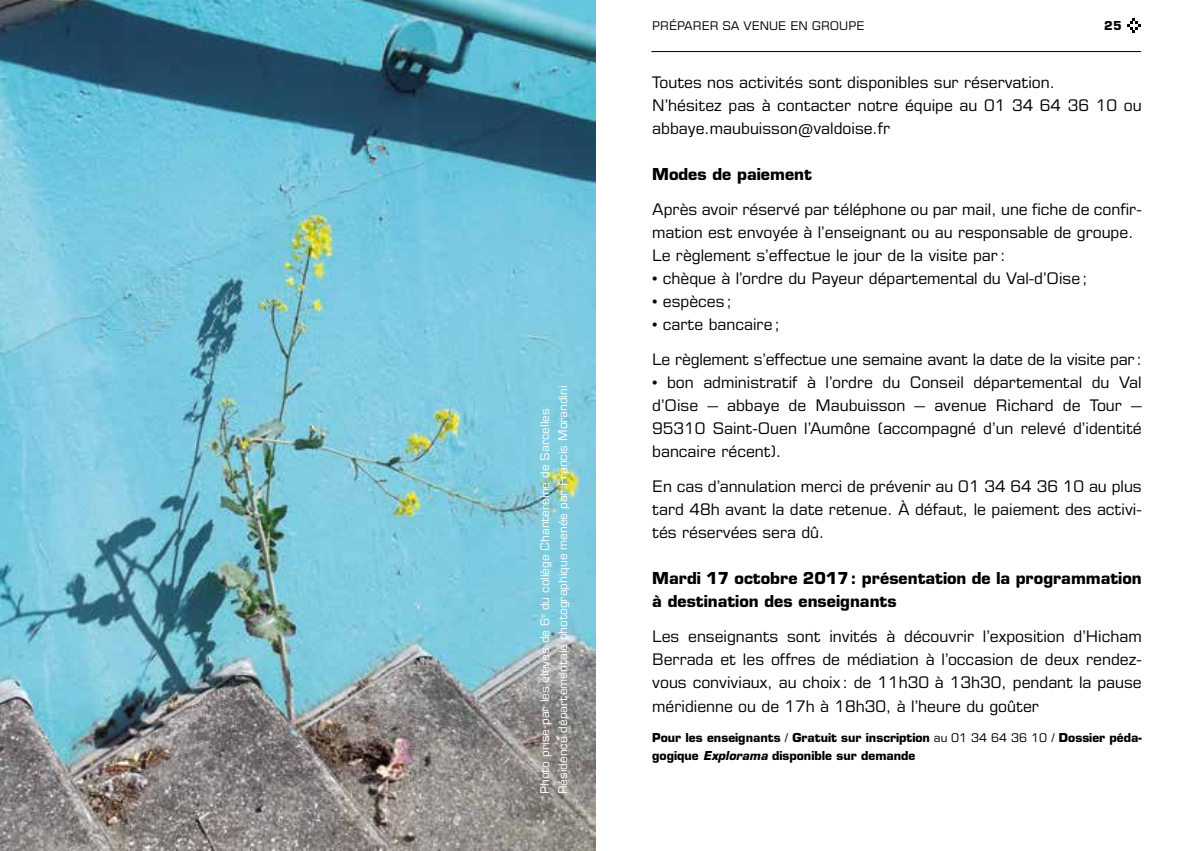
<style>
.page{position:relative;width:1191px;height:851px;background:#fff}
.page>*{position:absolute;margin:0;border:0;box-sizing:border-box;transform-origin:0 0}
.t1{font:16px/23px "Eurostile LT Std";color:#000}
.t2{font:700 16px/23px "Eurostile LT Std";color:#000}
.t3{font:12px/18px "Eurostile LT Std";color:#fff}
.t4{font:700 12px/18px "Eurostile LT Std";color:#000}
.t5{font:12px "Eurostile LT Std";color:#000}
.s1{font-weight:400}
.s2{font-style:italic}
</style>
<div class="page">
<hr style="left:651px;top:51px;width:490px;height:1px;background:#000">
<svg style="left:1127px;top:18px;width:14px;height:15px"></svg>
<img style="left:0;top:0;width:595px;height:850px">
<p class="t3" style="left:536px;top:794px;width:410px;rotate:-90deg">Photo prise par les élèves de 6<sup>e</sup> du collège Chantereine de Sarcelles<br>Résidence départementale photographique menée par Francis Morandini</p>
<p class="t5" style="left:652px;top:18px;width:214px">PRÉPARER SA VENUE EN GROUPE</p>
<p class="t4" style="left:1104px;top:17px;width:19px">25</p>
<p class="t1" style="left:652px;top:71px;width:491px">Toutes nos activités sont disponibles sur réservation.<br>N’hésitez pas à contacter notre équipe au 01 34 64 36 10 ou abbaye.maubuisson@valdoise.fr</p>
<p class="t2" style="left:652px;top:163px;width:161px">Modes de paiement</p>
<p class="t1" style="left:652px;top:198px;width:491px">Après avoir réservé par téléphone ou par mail, une fiche de confir&shy;mation est envoyée à l’enseignant ou au responsable de groupe.<br>Le règlement s’effectue le jour de la visite par:</p>
<p class="t1" style="left:652px;top:267px;width:437px">• chèque à l’ordre du Payeur départemental du Val-d’Oise;</p>
<p class="t1" style="left:652px;top:290px;width:81px">• espèces;</p>
<p class="t1" style="left:652px;top:307px;width:491px;line-height:35px">• carte bancaire;<br>Le règlement s’effectue une semaine avant la date de la visite par:</p>
<p class="t1" style="left:652px;top:371px;width:491px;text-align:justify">• bon administratif à l’ordre du Conseil départemental du Val d’Oise – abbaye de Maubuisson – avenue Richard de Tour – 95310 Saint-Ouen l’Aumône (accompagné d’un relevé d’identité bancaire récent).</p>
<p class="t1" style="left:652px;top:475px;width:491px;text-align:justify">En cas d’annulation merci de prévenir au 01 34 64 36 10 au plus tard 48h avant la date retenue. À défaut, le paiement des activi&shy;tés réservées sera dû.</p>
<p class="t2" style="left:652px;top:567px;width:491px">Mardi 17 octobre 2017: présentation de la programmation à destination des enseignants</p>
<p class="t1" style="left:652px;top:625px;width:491px;text-align:justify">Les enseignants sont invités à découvrir l’exposition d’Hicham Berrada et les offres de médiation à l’occasion de deux rendez&shy;vous conviviaux, au choix : de 11h30 à 13h30, pendant la pause méridienne ou de 17h à 18h30, à l’heure du goûter</p>
<p class="t4" style="left:652px;top:728px;width:491px">Pour les enseignants <span class="s1">/</span> Gratuit sur inscription <span class="s1">au 01 34 64 36 10 /</span> Dossier péda&shy;gogique <span class="s2">Explorama</span> disponible sur demande</p>
</div>
